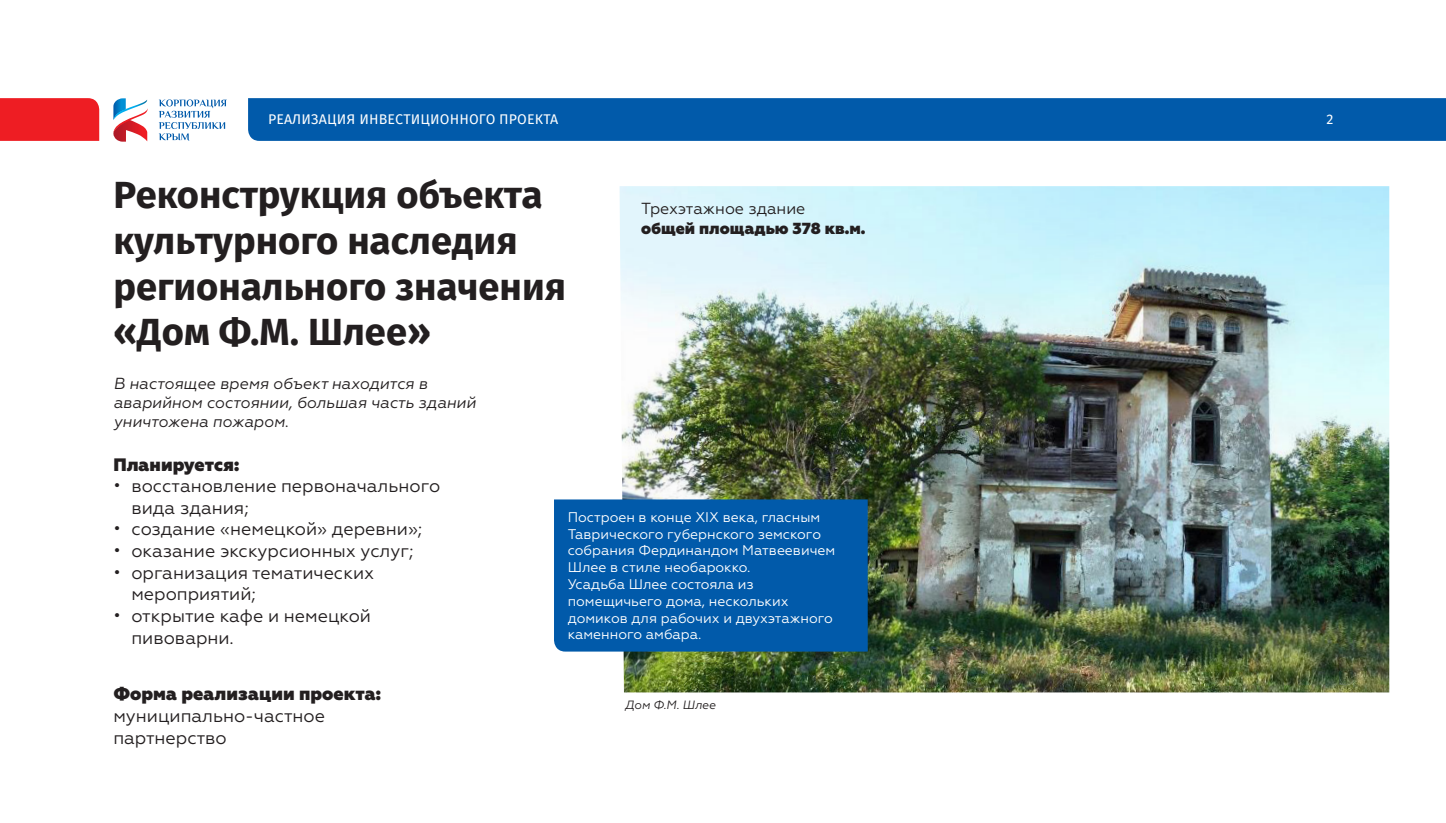
<style>
.page{position:relative;width:1446px;height:823px;background:#fff}
.page>*{position:absolute;margin:0;border:0;box-sizing:border-box;transform-origin:0 0}
.t1{font:700 38px/45.6px "Fira Sans";color:#231f20}
.t2{font:18px/21.6px "Geometria";color:#231f20}
.t3{font:800 18px "Geometria";color:#231f20}
.t4{font:italic 16px/19.2px "Geometria";color:#231f20}
.t5{font:800 16px/19.2px "Geometria";color:#231f20}
.t6{font:14px/16.8px "Geometria";color:#fff}
.t7{font:14px "Fira Sans";letter-spacing:.01em;color:#fff}
.t8{font:italic 12px "Geometria";color:#231f20}
.s1{font-weight:400}
</style>
<div class="page">
<svg style="left:113px;top:98px;width:35px;height:44px"></svg>
<svg style="left:159px;top:99px;width:68px;height:41px"></svg>
<div style="left:0;top:98px;width:99px;height:43px;background:#ee1d23"></div>
<div style="left:248px;top:98px;width:1198px;height:43px;background:#015aaa"></div>
<img style="left:619px;top:186px;width:770px;height:506px">
<div style="left:554px;top:499px;width:314px;height:152px;background:#015aaa"></div>
<p class="t7" style="left:268px;top:109px;width:292px">РЕАЛИЗАЦИЯ ИНВЕСТИЦИОННОГО ПРОЕКТА</p>
<p class="t7" style="left:1326px;top:109px;width:9px">2</p>
<p class="t1" style="left:113px;top:175px;width:454px">Реконструкция объекта культурного наследия регионального значения «Дом Ф.М. Шлее»</p>
<p class="t4" style="left:113px;top:373px;width:364px">В настоящее время объект находится в аварийном состоянии, большая часть зданий уничтожена пожаром.</p>
<p class="t5" style="left:641px;top:199px;width:226px"><span class="s1">Трехэтажное здание<br></span>общей площадью 378 кв.м.</p>
<p class="t3" style="left:113px;top:453px;width:127px">Планируется:</p>
<p class="t2" style="left:131px;top:475px;width:310px;text-indent:-18px">• восстановление первоначального вида здания;</p>
<p class="t2" style="left:113px;top:518px;width:310px">• создание «немецкой» деревни»;</p>
<p class="t2" style="left:113px;top:539px;width:302px">• оказание экскурсионных услуг;</p>
<p class="t2" style="left:131px;top:561px;width:244px;text-indent:-18px">• организация тематических мероприятий;</p>
<p class="t2" style="left:131px;top:604px;width:241px;text-indent:-18px">• открытие кафе и немецкой пивоварни.</p>
<p class="t3" style="left:113px;top:682px;width:269px">Форма реализации проекта:</p>
<p class="t2" style="left:113px;top:704px;width:213px">муниципально-частное партнерство</p>
<p class="t6" style="left:568px;top:508px;width:269px">Построен в конце XIX века, гласным<br>Таврического губернского земского собрания Фердинандом Матвеевичем<br>Шлее в стиле необарокко.<br>Усадьба Шлее состояла из помещичьего дома, нескольких домиков для рабочих и двухэтажного каменного амбара.</p>
<p class="t8" style="left:625px;top:698px;width:92px">Дом Ф.М. Шлее</p>
</div>
